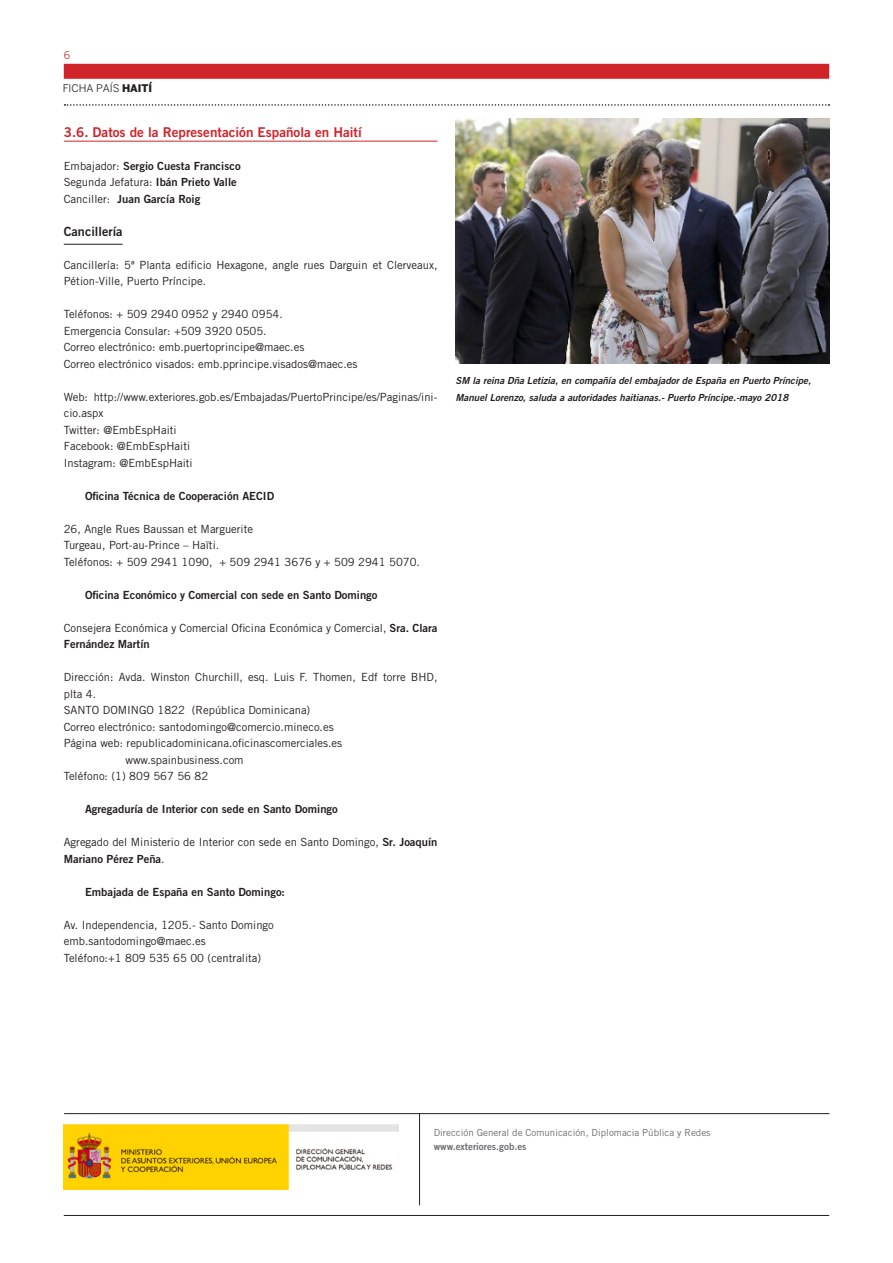
<style>
.page{position:relative;width:893px;height:1263px;background:#fff}
.page>*{position:absolute;margin:0;border:0;box-sizing:border-box;transform-origin:0 0}
.TITULO_2º_NIVEL{font:13.5px "Trade Gothic LT Std Bd 2";color:#d1232a}
.TITULO_3º_NIVEL{font:12.75px "Trade Gothic LT Std Bd 2";color:#231f20}
.TEXTO_NORMAL{font:11.25px/16.5px "Trade Gothic LT Std";color:#231f20}
.TITULO_4º_NIVEL{font:11.25px "Trade Gothic LT Std Bd 2";color:#231f20}
.TEXTO_NORMAL-2{font:11.25px "Trade Gothic LT Std Bd 2";color:#231f20}
.t1{font:10.5px "Benton Sans";color:#231f20}
.t2{font:10.5px "Benton Sans";color:#d1232a}
.TEXTO_PIE_DE_FOTO{font:9.75px/16.5px "Trade Gothic LT Std Bd 2 Obl";color:#231f20}
.t3{font:9.75px "Trade Gothic LT Std";color:#6c6d70}
.t4{font:9.75px "Trade Gothic LT Std Bd 2";color:#6c6d70}
.s1{font-weight:900}
.s2{font-family:"Trade Gothic LT Std"}
.s3{font-family:"Trade Gothic LT Std Bd 2"}
</style>
<div class="page">
<div style="left:64px;top:64px;width:765px;height:15px;background:#d1232a"></div>
<hr style="left:64px;top:1215px;width:765px;height:1px;background:#231f20">
<svg style="left:65px;top:104px;width:764px;height:2px"></svg>
<hr style="left:64px;top:141px;width:373px;height:1px;background:#d1232a">
<hr style="left:64px;top:244px;width:59px;height:1px;background:#231f20">
<img style="left:64px;top:1124px;width:334px;height:65px">
<hr style="left:64px;top:1113px;width:765px;height:1px;background:#231f20">
<hr style="left:419px;top:1113px;width:1px;height:92px;background:#231f20">
<img style="left:455px;top:119px;width:374px;height:245px">
<p class="t2" style="left:64px;top:49px;width:8px">6</p>
<p class="t1" style="left:63px;top:82px;width:91px">FICHA PAÍS <span class="s1">HAITÍ</span></p>
<p class="TITULO_2º_NIVEL" style="left:64px;top:123px;width:300px">3.6. Datos de la Representación Española en Haití</p>
<p class="TEXTO_NORMAL-2" style="left:64px;top:159px;width:178px"><span class="s2">Embajador:</span> Sergio Cuesta Francisco</p>
<p class="TEXTO_NORMAL" style="left:64px;top:174px;width:175px">Segunda Jefatura: <span class="s3">Ibán Prieto Valle</span></p>
<p class="TEXTO_NORMAL-2" style="left:64px;top:192px;width:138px"><span class="s2">Canciller:</span> Juan García Roig</p>
<p class="TITULO_3º_NIVEL" style="left:64px;top:223px;width:60px">Cancillería</p>
<p class="TEXTO_NORMAL" style="left:64px;top:256px;width:375px">Cancillería: 5ª Planta edificio Hexagone, angle rues Darguin et Clerveaux,<br>Pétion-Ville, Puerto Príncipe.</p>
<p class="TEXTO_NORMAL" style="left:64px;top:306px;width:221px">Teléfonos: + 509 2940 0952 y 2940 0954.</p>
<p class="TEXTO_NORMAL" style="left:64px;top:322px;width:204px">Emergencia Consular: +509 3920 0505.</p>
<p class="TEXTO_NORMAL" style="left:64px;top:339px;width:242px">Correo electrónico: emb.puertoprincipe@maec.es</p>
<p class="TEXTO_NORMAL" style="left:64px;top:355px;width:295px">Correo electrónico visados: emb.pprincipe.visados@maec.es</p>
<p class="TEXTO_NORMAL" style="left:64px;top:388px;width:375px">Web: http://www.exteriores.gob.es/Embajadas/PuertoPrincipe/es/Paginas/ini&shy;cio.aspx</p>
<p class="TEXTO_NORMAL" style="left:64px;top:421px;width:114px">Twitter: @EmbEspHaiti</p>
<p class="TEXTO_NORMAL" style="left:64px;top:438px;width:128px">Facebook: @EmbEspHaiti</p>
<p class="TEXTO_NORMAL" style="left:64px;top:454px;width:130px">Instagram: @EmbEspHaiti</p>
<p class="TITULO_4º_NIVEL" style="left:85px;top:489px;width:191px">Oficina Técnica de Cooperación AECID</p>
<p class="TEXTO_NORMAL" style="left:64px;top:520px;width:191px">26, Angle Rues Baussan et Marguerite</p>
<p class="TEXTO_NORMAL" style="left:64px;top:537px;width:157px">Turgeau, Port-au-Prince – Haïti.</p>
<p class="TEXTO_NORMAL" style="left:64px;top:553px;width:358px">Teléfonos: + 509 2941 1090, + 509 2941 3676 y + 509 2941 5070.</p>
<p class="TITULO_4º_NIVEL" style="left:85px;top:588px;width:294px">Oficina Económico y Comercial con sede en Santo Domingo</p>
<p class="TEXTO_NORMAL" style="left:64px;top:619px;width:375px">Consejera Económica y Comercial Oficina Económica y Comercial, <span class="s3">Sra. Clara<br>Fernández Martín</span></p>
<p class="TEXTO_NORMAL" style="left:64px;top:669px;width:375px">Dirección: Avda. Winston Churchill, esq. Luis F. Thomen, Edf torre BHD, plta 4.</p>
<p class="TEXTO_NORMAL" style="left:64px;top:702px;width:248px">SANTO DOMINGO 1822 (República Dominicana)</p>
<p class="TEXTO_NORMAL" style="left:64px;top:718px;width:271px">Correo electrónico: santodomingo@comercio.mineco.es</p>
<p class="TEXTO_NORMAL" style="left:64px;top:735px;width:280px">Página web: republicadominicana.oficinascomerciales.es</p>
<p class="TEXTO_NORMAL" style="left:126px;top:751px;width:120px">www.spainbusiness.com</p>
<p class="TEXTO_NORMAL" style="left:64px;top:768px;width:146px">Teléfono: (1) 809 567 56 82</p>
<p class="TITULO_4º_NIVEL" style="left:85px;top:802px;width:254px">Agregaduría de Interior con sede en Santo Domingo</p>
<p class="TEXTO_NORMAL" style="left:64px;top:834px;width:375px">Agregado del Ministerio de Interior con sede en Santo Domingo, <span class="s3">Sr. Joaquín<br>Mariano Pérez Peña</span>.</p>
<p class="TITULO_4º_NIVEL" style="left:85px;top:885px;width:201px">Embajada de España en Santo Domingo:</p>
<p class="TEXTO_NORMAL" style="left:64px;top:916px;width:212px">Av. Independencia, 1205.- Santo Domingo</p>
<p class="TEXTO_NORMAL" style="left:64px;top:933px;width:144px">emb.santodomingo@maec.es</p>
<p class="TEXTO_NORMAL" style="left:64px;top:949px;width:199px">Teléfono:+1 809 535 65 00 (centralita)</p>
<p class="TEXTO_PIE_DE_FOTO" style="left:455px;top:372px;width:357px">SM la reina Dña Letizia, en compañía del embajador de España en Puerto Príncipe,<br>Manuel Lorenzo, saluda a autoridades haitianas.- Puerto Príncipe.-mayo 2018</p>
<p class="t3" style="left:434px;top:1127px;width:278px">Dirección General de Comunicación, Diplomacia Pública y Redes</p>
<p class="t4" style="left:434px;top:1140px;width:94px">www.exteriores.gob.es</p>
</div>
